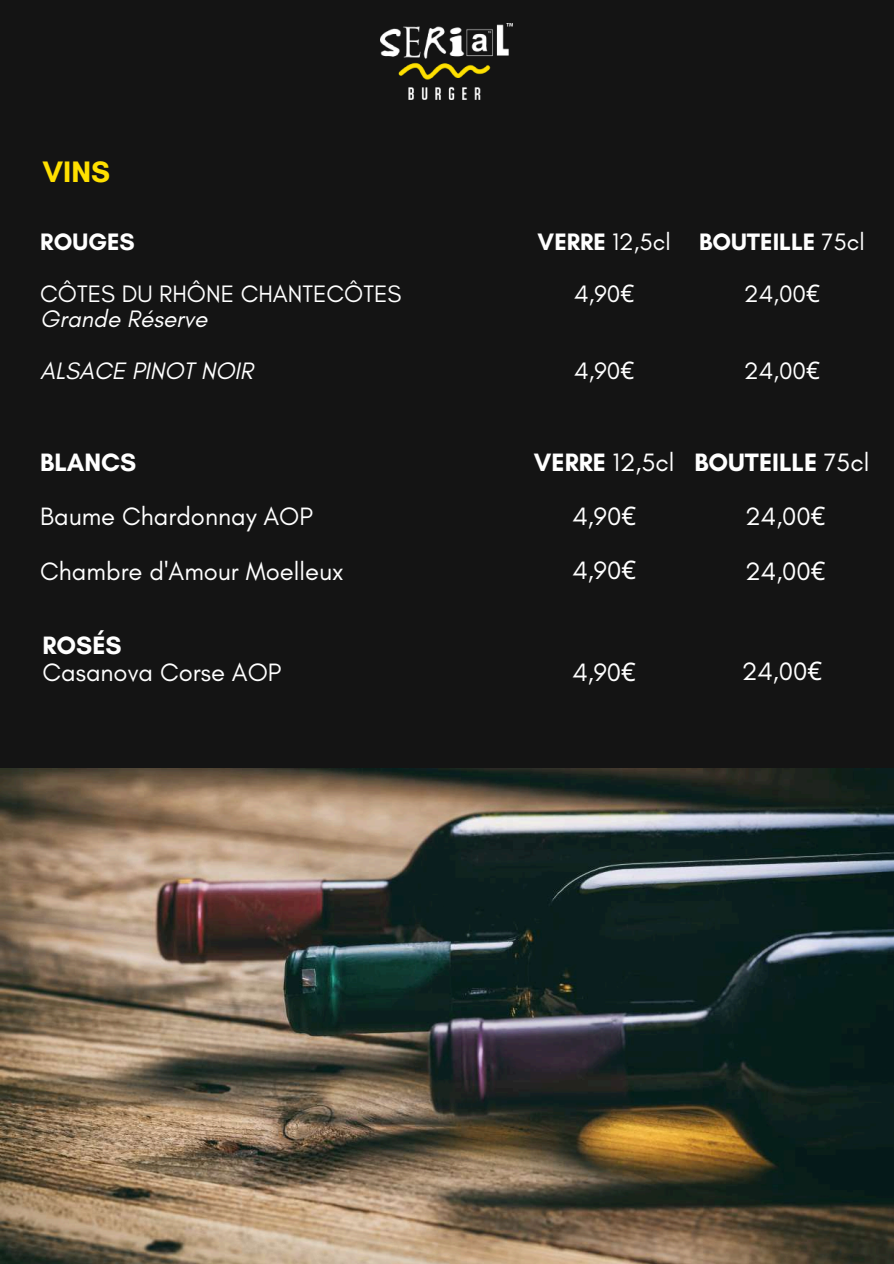
<style>
.page{position:relative;width:894px;height:1264px;background:#fff}
.page>*{position:absolute;margin:0;border:0;box-sizing:border-box;transform-origin:0 0}
.t1{font:700 30.15px "Glacial Indifference";color:#ffe000}
.t2{font:25.65px/54.2px "Glacial Indifference";color:#fff}
.t3{font:700 25.65px "Glacial Indifference";color:#fff}
.t4{font:25.5px "Glacial Indifference";color:#fff}
.t5{font:italic 24.3px/51.8px "Glacial Indifference";color:#fff}
.t6{font:24.3px "Glacial Indifference";color:#fff}
.t7{font:700 24.3px "Glacial Indifference";color:#fff}
.t8{font:24.15px/51.8px "Glacial Indifference";color:#fff;text-align:center}
.t9{font:700 24.15px/51.8px "Glacial Indifference";color:#fff;text-align:center}
.s1{font-weight:700}
.s2{font-family:"Noto Sans"}
.s3{font-weight:400}
.s4{font-family:"Noto Sans";font-weight:400}
</style>
<div class="page">
<div style="left:0;top:0;width:893px;height:1263px;background:#141414"></div>
<img style="left:0;top:769px;width:893px;height:494px">
<img style="left:381px;top:24px;width:131px;height:75px">
<p class="t1" style="left:42px;top:153px;width:69px">VINS</p>
<p class="t7" style="left:40px;top:227px;width:96px">ROUGES</p>
<p class="t6" style="left:40px;top:278px;width:362px">CÔTES DU RHÔNE CHANTECÔTES</p>
<p class="t5" style="left:40px;top:293px;width:214px">Grande Réserve<br>ALSACE PINOT NOIR</p>
<p class="t3" style="left:40px;top:447px;width:98px">BLANCS</p>
<p class="t2" style="left:40px;top:489px;width:305px">Baume Chardonnay AOP<br>Chambre d'Amour Moelleux</p>
<p class="t8" style="left:537px;top:215px;width:135px"><span class="s1">VERRE</span> 12,5cl<br>4,90<span class="s2">€</span></p>
<p class="t8" style="left:574px;top:345px;width:62px">4,90<span class="s2">€</span></p>
<p class="t9" style="left:699px;top:215px;width:167px">BOUTEILLE <span class="s3">75cl<br>24,00</span><span class="s4">€</span></p>
<p class="t8" style="left:743px;top:345px;width:78px">24,00<span class="s2">€</span></p>
<p class="t2" style="left:533px;top:434px;width:142px;text-align:center"><span class="s1">VERRE</span> 12,5cl<br>4,90<span class="s2">€<br></span>4,90<span class="s2">€</span></p>
<p class="t3" style="left:694px;top:447px;width:176px">BOUTEILLE <span class="s3">75cl</span></p>
<p class="t4" style="left:745px;top:501px;width:82px">24,00<span class="s2">€</span></p>
<p class="t2" style="left:745px;top:543px;width:82px">24,00<span class="s2">€</span></p>
<p class="t3" style="left:42px;top:629px;width:81px">ROSÉS</p>
<p class="t2" style="left:42px;top:645px;width:240px">Casanova Corse AOP</p>
<p class="t2" style="left:572px;top:644px;width:65px">4,90<span class="s2">€</span></p>
<p class="t2" style="left:741px;top:644px;width:82px">24,00<span class="s2">€</span></p>
</div>
